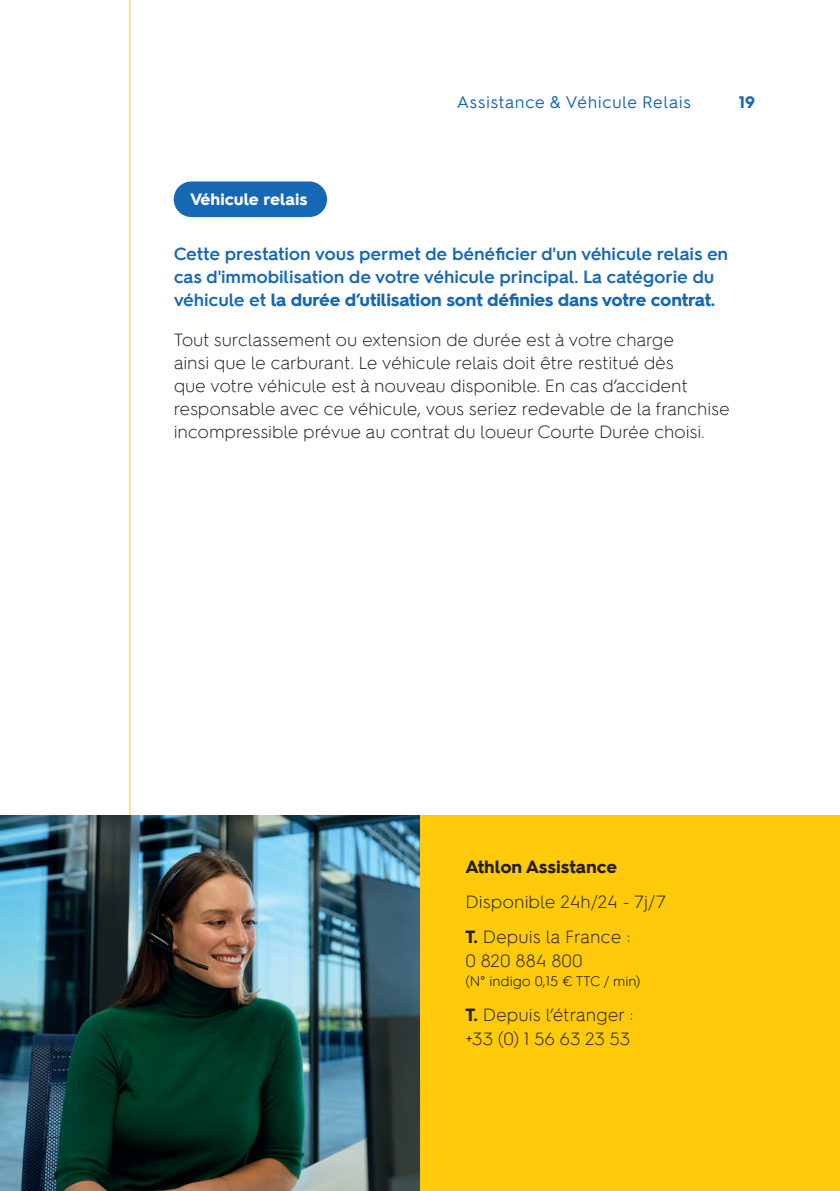
<style>
.page{position:relative;width:840px;height:1191px;background:#fff}
.page>*{position:absolute;margin:0;border:0;box-sizing:border-box;transform-origin:0 0}
.t1{font:300 18px/23px "Athlon";letter-spacing:-.01em;color:#231f20}
.t2{font:600 18px/23px "Athlon";letter-spacing:-.01em;color:#1768b4}
.t3{font:700 18px "Athlon";color:#231f20}
.t4{font:17px "Athlon";letter-spacing:.02em;color:#1768b4}
.t5{font:700 17px "Athlon";color:#1768b4}
.t6{font:700 16.8px "Athlon";color:#fff}
.t7{font:300 14px "Athlon";color:#040503}
.s1{font-weight:700}
</style>
<div class="page">
<hr style="left:129px;top:0;width:1px;height:1191px;background:#feca0a">
<img style="left:0;top:816px;width:420px;height:375px">
<div style="left:420px;top:816px;width:419px;height:375px;background:#feca0a"></div>
<div style="left:173px;top:181px;width:154px;height:36px;background:#1768b4;border-radius:18px"></div>
<p class="t6" style="left:190px;top:187px;width:119px">Véhicule relais</p>
<p class="t4" style="left:456px;top:90px;width:235px">Assistance &amp; Véhicule Relais</p>
<p class="t5" style="left:738px;top:90px;width:18px">19</p>
<p class="t2" style="left:173px;top:241px;width:555px">Cette prestation vous permet de bénéficier d'un véhicule relais en cas d'immobilisation de votre véhicule principal. La catégorie du véhicule et <span class="s1">la durée d’utilisation sont définies dans votre contrat.</span></p>
<p class="t1" style="left:173px;top:327px;width:557px">Tout surclassement ou extension de durée est à votre charge<br>ainsi que le carburant. Le véhicule relais doit être restitué dès<br>que votre véhicule est à nouveau disponible. En cas d’accident responsable avec ce véhicule, vous seriez redevable de la franchise incompressible prévue au contrat du loueur Courte Durée choisi.</p>
<p class="t3" style="left:465px;top:853px;width:153px">Athlon Assistance</p>
<p class="t1" style="left:465px;top:883px;width:202px;line-height:35.4px">Disponible 24h/24 - 7j/7<br><span class="s1">T.</span> Depuis la France :</p>
<p class="t1" style="left:465px;top:948px;width:118px">0 820 884 800</p>
<p class="t7" style="left:465px;top:971px;width:176px">(N° indigo 0,15 € TTC / min)</p>
<p class="t1" style="left:465px;top:1002px;width:169px;line-height:24px"><span class="s1">T.</span> Depuis l’étranger : +33 (0) 1 56 63 23 53</p>
</div>
